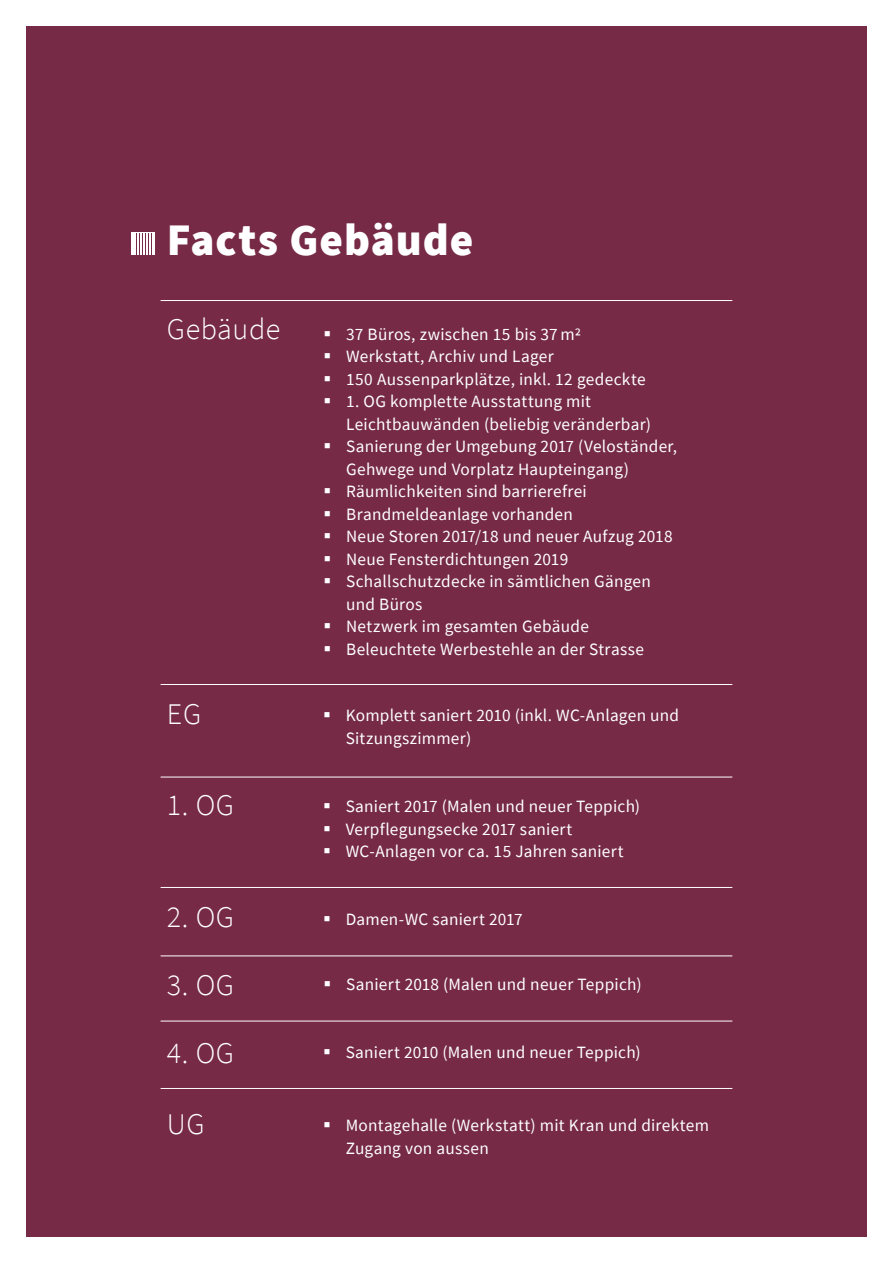
<style>
.page{position:relative;width:893px;height:1263px;background:#fff}
.page>*{position:absolute;margin:0;border:0;box-sizing:border-box;transform-origin:0 0}
.t1{font:900 45px "Source Sans Pro";letter-spacing:.02em;color:#fff}
.t2{font:300 30px "Source Sans Pro";letter-spacing:.02em;color:#fff}
.t3{font:17.25px/22.5px "Source Sans Pro";letter-spacing:.015em;color:#fff}
</style>
<div class="page">
<div style="left:26px;top:26px;width:841px;height:1211px;background:#762a46"></div>
<hr style="left:131px;top:233px;width:2px;height:22px;background:#fff">
<svg style="left:133px;top:232px;width:19px;height:1px"></svg>
<hr style="left:134px;top:233px;width:2px;height:22px;background:#fff">
<hr style="left:137px;top:233px;width:2px;height:22px;background:#fff">
<hr style="left:140px;top:233px;width:2px;height:22px;background:#fff">
<hr style="left:143px;top:233px;width:2px;height:22px;background:#fff">
<hr style="left:146px;top:233px;width:2px;height:22px;background:#fff">
<hr style="left:149px;top:233px;width:2px;height:22px;background:#fff">
<hr style="left:152px;top:233px;width:2px;height:22px;background:#fff">
<hr style="left:161px;top:777px;width:571px;height:1px;background:#fff">
<hr style="left:161px;top:887px;width:571px;height:1px;background:#fff">
<hr style="left:161px;top:955px;width:571px;height:1px;background:#fff">
<hr style="left:161px;top:1021px;width:571px;height:1px;background:#fff">
<hr style="left:161px;top:1088px;width:571px;height:1px;background:#fff">
<hr style="left:161px;top:684px;width:571px;height:1px;background:#fff">
<hr style="left:161px;top:300px;width:571px;height:1px;background:#fff">
<p class="t1" style="left:167px;top:209px;width:308px">Facts Gebäude</p>
<p class="t2" style="left:167px;top:311px;width:115px">Gebäude</p>
<p class="t2" style="left:167px;top:696px;width:36px">EG</p>
<p class="t2" style="left:167px;top:787px;width:69px">1. OG</p>
<p class="t3" style="left:346px;top:323px;width:237px">37 Büros, zwischen 15 bis 37 m2</p>
<p class="t3" style="left:346px;top:345px;width:209px">Werkstatt, Archiv und Lager</p>
<p class="t3" style="left:346px;top:368px;width:301px">150 Aussenparkplätze, inkl. 12 gedeckte</p>
<p class="t3" style="left:346px;top:390px;width:306px">1. OG komplette Ausstattung mit<br>Leichtbauwänden (beliebig veränderbar)</p>
<p class="t3" style="left:346px;top:435px;width:333px">Sanierung der Umgebung 2017 (Veloständer,<br>Gehwege und Vorplatz Haupteingang)</p>
<p class="t3" style="left:346px;top:480px;width:242px">Räumlichkeiten sind barrierefrei</p>
<p class="t3" style="left:346px;top:503px;width:228px">Brandmeldeanlage vorhanden</p>
<p class="t3" style="left:346px;top:525px;width:328px">Neue Storen 2017/18 und neuer Aufzug 2018</p>
<p class="t3" style="left:346px;top:548px;width:224px">Neue Fensterdichtungen 2019</p>
<p class="t3" style="left:346px;top:570px;width:306px">Schallschutzdecke in sämtlichen Gängen und Büros</p>
<p class="t3" style="left:346px;top:615px;width:244px">Netzwerk im gesamten Gebäude</p>
<p class="t3" style="left:346px;top:638px;width:299px">Beleuchtete Werbestehle an der Strasse</p>
<p class="t3" style="left:346px;top:704px;width:335px">Komplett saniert 2010 (inkl. WC-Anlagen und<br>Sitzungszimmer)</p>
<p class="t3" style="left:346px;top:795px;width:296px">Saniert 2017 (Malen und neuer Teppich)</p>
<p class="t3" style="left:346px;top:818px;width:228px">Verpflegungsecke 2017 saniert</p>
<p class="t3" style="left:346px;top:840px;width:279px">WC-Anlagen vor ca. 15 Jahren saniert</p>
<p class="t2" style="left:167px;top:899px;width:69px">2. OG</p>
<p class="t3" style="left:346px;top:908px;width:178px">Damen-WC saniert 2017</p>
<p class="t2" style="left:167px;top:967px;width:69px">3. OG</p>
<p class="t3" style="left:346px;top:973px;width:297px">Saniert 2018 (Malen und neuer Teppich)</p>
<p class="t2" style="left:167px;top:1035px;width:69px">4. OG</p>
<p class="t3" style="left:346px;top:1041px;width:297px">Saniert 2010 (Malen und neuer Teppich)</p>
<p class="t2" style="left:167px;top:1105px;width:39px">UG</p>
<p class="t3" style="left:346px;top:1114px;width:365px">Montagehalle (Werkstatt) mit Kran und direktem<br>Zugang von aussen</p>
</div>
